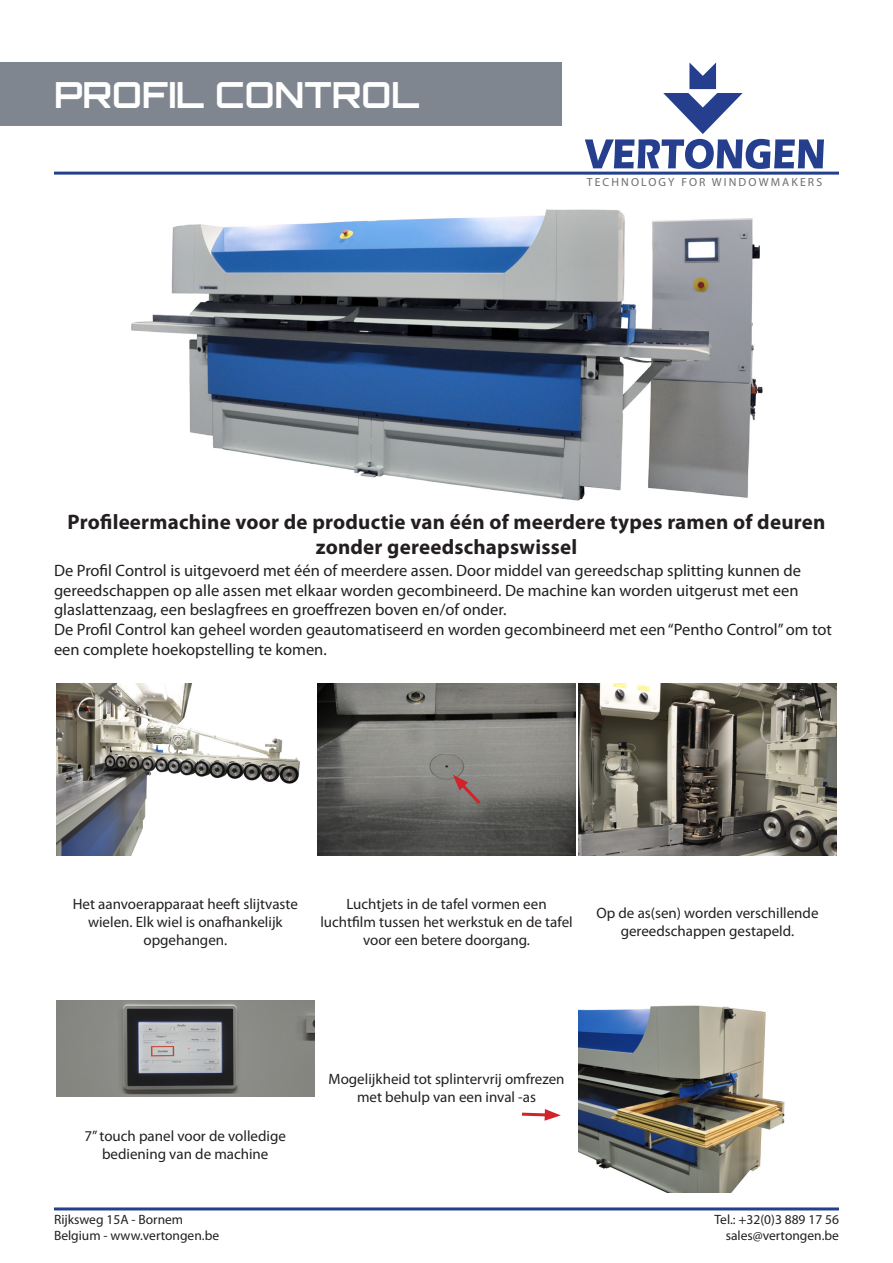
<style>
.page{position:relative;width:893px;height:1263px;background:#fff}
.page>*{position:absolute;margin:0;border:0;box-sizing:border-box;transform-origin:0 0}
.t1{font:700 36px "Orbitron";color:#fff}
.t2{font:700 21px/25.2px "Myriad Pro";letter-spacing:.01em;color:#231f20;text-align:center}
.t3{font:16.5px/19.8px "Myriad Pro";color:#231f20}
.t4{font:15px/18px "Myriad Pro";color:#231f20;text-align:center}
.t5{font:13.5px/16.2px "Myriad Pro";color:#231f20;text-align:right}
.t6{font:11.7px "Myriad";letter-spacing:.18em;color:#6c6d70}
</style>
<div class="page">
<svg style="left:585px;top:63px;width:239px;height:106px"></svg>
<hr style="left:54px;top:172px;width:785px;height:3px;background:#23408f">
<div style="left:0;top:63px;width:561px;height:63px;background:#7f868f"></div>
<hr style="left:54px;top:1207px;width:785px;height:3px;background:#23408f">
<img style="left:56px;top:1000px;width:258px;height:96px">
<img style="left:578px;top:1005px;width:207px;height:187px">
<img style="left:56px;top:684px;width:244px;height:171px">
<img style="left:317px;top:684px;width:259px;height:171px">
<img style="left:578px;top:684px;width:259px;height:171px">
<img style="left:131px;top:209px;width:632px;height:292px">
<svg style="left:453px;top:775px;width:31px;height:32px"></svg>
<svg style="left:522px;top:1109px;width:39px;height:12px"></svg>
<h1 class="t1" style="left:54px;top:73px;width:367px">PROFIL CONTROL</h1>
<p class="t6" style="left:587px;top:177px;width:237px">TECHNOLOGY FOR WINDOWMAKERS</p>
<p class="t2" style="left:68px;top:509px;width:759px">Profileermachine voor de productie van één of meerdere types ramen of deuren zonder gereedschapswissel</p>
<p class="t3" style="left:54px;top:560px;width:749px">De Profil Control is uitgevoerd met één of meerdere assen. Door middel van gereedschap splitting kunnen de gereedschappen op alle assen met elkaar worden gecombineerd. De machine kan worden uitgerust met een glaslattenzaag, een beslagfrees en groeffrezen boven en/of onder.</p>
<p class="t3" style="left:54px;top:619px;width:780px">De Profil Control kan geheel worden geautomatiseerd en worden gecombineerd met een “Pentho Control” om tot een complete hoekopstelling te komen.</p>
<p class="t4" style="left:73px;top:895px;width:227px">Het aanvoerapparaat heeft slijtvaste wielen. Elk wiel is onafhankelijk opgehangen.</p>
<p class="t4" style="left:320px;top:895px;width:254px">Luchtjets in de tafel vormen een luchtfilm tussen het werkstuk en de tafel voor een betere doorgang.</p>
<p class="t4" style="left:596px;top:904px;width:224px">Op de as(sen) worden verschillende gereedschappen gestapeld.</p>
<p class="t4" style="left:85px;top:1126px;width:203px">7” touch panel voor de volledige bediening van de machine</p>
<p class="t5" style="left:54px;top:1211px;width:167px;text-align:left">Rijksweg 15A - Bornem<br>Belgium - www.vertongen.be</p>
<p class="t4" style="left:328px;top:1069px;width:238px">Mogelijkheid tot splintervrij omfrezen met behulp van een inval -as</p>
<p class="t5" style="left:714px;top:1211px;width:126px">Tel.: +32(0)3 889 17 56 sales@vertongen.be</p>
</div>
